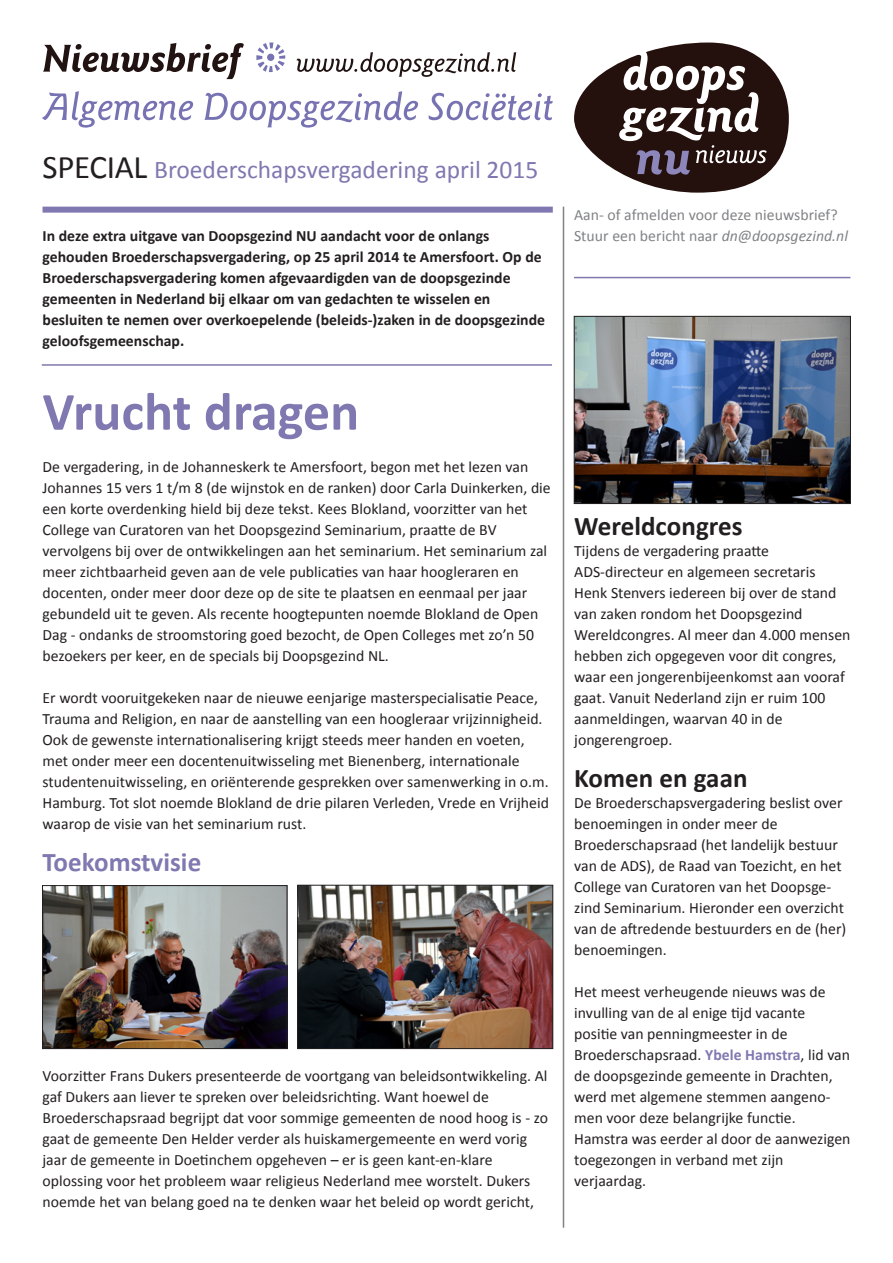
<style>
.page{position:relative;width:893px;height:1263px;background:#fff}
.page>*{position:absolute;margin:0;border:0;box-sizing:border-box;transform-origin:0 0}
.plat{font:700 54px "Calibri";color:#8078b0}
.plat-2{font:700 27px "Calibri";color:#231f20}
.plat-3{font:700 27px "Calibri";color:#8078b0}
.t1{font:25.5px "Calibri";color:#8078b0}
.plat-4{font:15.75px/21px "Calibri";color:#231f20}
.plat-5{font:700 15.75px/21px "Calibri";color:#231f20}
.plat_grijs{font:15.75px "Calibri";color:#808285}
.s1{font-size:33px;color:#231f20}
.s2{font-style:italic}
.s3{font-weight:700;color:#8078b0}
</style>
<div class="page">
<div style="left:43px;top:207px;width:510px;height:6px;background:#8078b0"></div>
<hr style="left:574px;top:277px;width:276px;height:1px;background:#8078b0">
<hr style="left:42px;top:364px;width:510px;height:2px;background:#8078b0">
<hr style="left:563px;top:207px;width:1px;height:1021px;background:#808285">
<svg style="left:574px;top:43px;width:215px;height:150px"></svg>
<svg style="left:43px;top:43px;width:201px;height:36px"></svg>
<svg style="left:42px;top:91px;width:151px;height:37px"></svg>
<svg style="left:204px;top:91px;width:214px;height:37px"></svg>
<svg style="left:429px;top:93px;width:124px;height:27px"></svg>
<svg style="left:296px;top:52px;width:220px;height:25px"></svg>
<svg style="left:256px;top:43px;width:29px;height:29px"></svg>
<img style="left:44px;top:887px;width:241px;height:160px">
<div style="left:42px;top:885px;width:245px;height:164px;border:1px solid #231f20"></div>
<img style="left:576px;top:318px;width:273px;height:184px">
<div style="left:574px;top:316px;width:277px;height:188px;border:1px solid #231f20"></div>
<img style="left:299px;top:887px;width:252px;height:160px">
<div style="left:297px;top:885px;width:256px;height:164px;border:1px solid #231f20"></div>
<p class="t1" style="left:43px;top:153px;width:497px"><span class="s1">SPECIAL</span> Broederschapsvergadering april 2015</p>
<p class="plat-5" style="left:43px;top:225px;width:504px">In deze extra uitgave van Doopsgezind NU aandacht voor de onlangs gehouden Broederschapsvergadering, op 25 april 2014 te Amersfoort. Op de Broederschapsvergadering komen afgevaardigden van de doopsgezinde gemeenten in Nederland bij elkaar om van gedachten te wisselen en besluiten te nemen over overkoepelende (beleids-)zaken in de doopsgezinde geloofsgemeenschap.</p>
<p class="plat" style="left:43px;top:377px;width:318px">Vrucht dragen</p>
<p class="plat-4" style="left:43px;top:456px;width:510px">De vergadering, in de Johanneskerk te Amersfoort, begon met het lezen van Johannes 15 vers 1 t/m 8 (de wijnstok en de ranken) door Carla Duinkerken, die een korte overdenking hield bij deze tekst. Kees Blokland, voorzitter van het College van Curatoren van het Doopsgezind Seminarium, praatte de BV vervolgens bij over de ontwikkelingen aan het seminarium. Het seminarium zal meer zichtbaarheid geven aan de vele publicaties van haar hoogleraren en docenten, onder meer door deze op de site te plaatsen en eenmaal per jaar gebundeld uit te geven. Als recente hoogtepunten noemde Blokland de Open Dag - ondanks de stroomstoring goed bezocht, de Open Colleges met zo’n 50 bezoekers per keer, en de specials bij Doopsgezind NL.</p>
<p class="plat-4" style="left:43px;top:687px;width:508px">Er wordt vooruitgekeken naar de nieuwe eenjarige masterspecialisatie Peace, Trauma and Religion, en naar de aanstelling van een hoogleraar vrijzinnigheid.<br>Ook de gewenste internationalisering krijgt steeds meer handen en voeten, met onder meer een docentenuitwisseling met Bienenberg, internationale studentenuitwisseling, en oriënterende gesprekken over samenwerking in o.m.<br>Hamburg. Tot slot noemde Blokland de drie pilaren Verleden, Vrede en Vrijheid waarop de visie van het seminarium rust.</p>
<p class="plat-3" style="left:43px;top:844px;width:160px">Toekomstvisie</p>
<p class="plat-4" style="left:43px;top:1065px;width:507px">Voorzitter Frans Dukers presenteerde de voortgang van beleidsontwikkeling. Al gaf Dukers aan liever te spreken over beleidsrichting. Want hoewel de Broederschapsraad begrijpt dat voor sommige gemeenten de nood hoog is - zo gaat de gemeente Den Helder verder als huiskamergemeente en werd vorig jaar de gemeente in Doetinchem opgeheven – er is geen kant-en-klare oplossing voor het probleem waar religieus Nederland mee worstelt. Dukers noemde het van belang goed na te denken waar het beleid op wordt gericht,</p>
<p class="plat_grijs" style="left:574px;top:204px;width:265px">Aan- of afmelden voor deze nieuwsbrief?</p>
<p class="plat_grijs" style="left:574px;top:225px;width:275px">Stuur een bericht naar <span class="s2">dn@doopsgezind.nl</span></p>
<p class="plat-2" style="left:574px;top:508px;width:170px">Wereldcongres</p>
<p class="plat-4" style="left:574px;top:540px;width:278px">Tijdens de vergadering praatte ADS-directeur en algemeen secretaris Henk Stenvers iedereen bij over de stand van zaken rondom het Doopsgezind Wereldcongres. Al meer dan 4.000 mensen hebben zich opgegeven voor dit congres, waar een jongerenbijeenkomst aan vooraf gaat. Vanuit Nederland zijn er ruim 100 aanmeldingen, waarvan 40 in de jongerengroep.</p>
<p class="plat-2" style="left:574px;top:760px;width:175px">Komen en gaan</p>
<p class="plat-4" style="left:574px;top:792px;width:274px">De Broederschapsvergadering beslist over benoemingen in onder meer de Broederschapsraad (het landelijk bestuur van de ADS), de Raad van Toezicht, en het College van Curatoren van het Doopsge&shy;zind Seminarium. Hieronder een overzicht van de aftredende bestuurders en de (her) benoemingen.</p>
<p class="plat-4" style="left:574px;top:981px;width:278px">Het meest verheugende nieuws was de invulling van de al enige tijd vacante positie van penningmeester in de Broederschapsraad. <span class="s3">Ybele Hamstra</span>, lid van de doopsgezinde gemeente in Drachten, werd met algemene stemmen aangeno&shy;men voor deze belangrijke functie.<br>Hamstra was eerder al door de aanwezigen toegezongen in verband met zijn verjaardag.</p>
</div>
